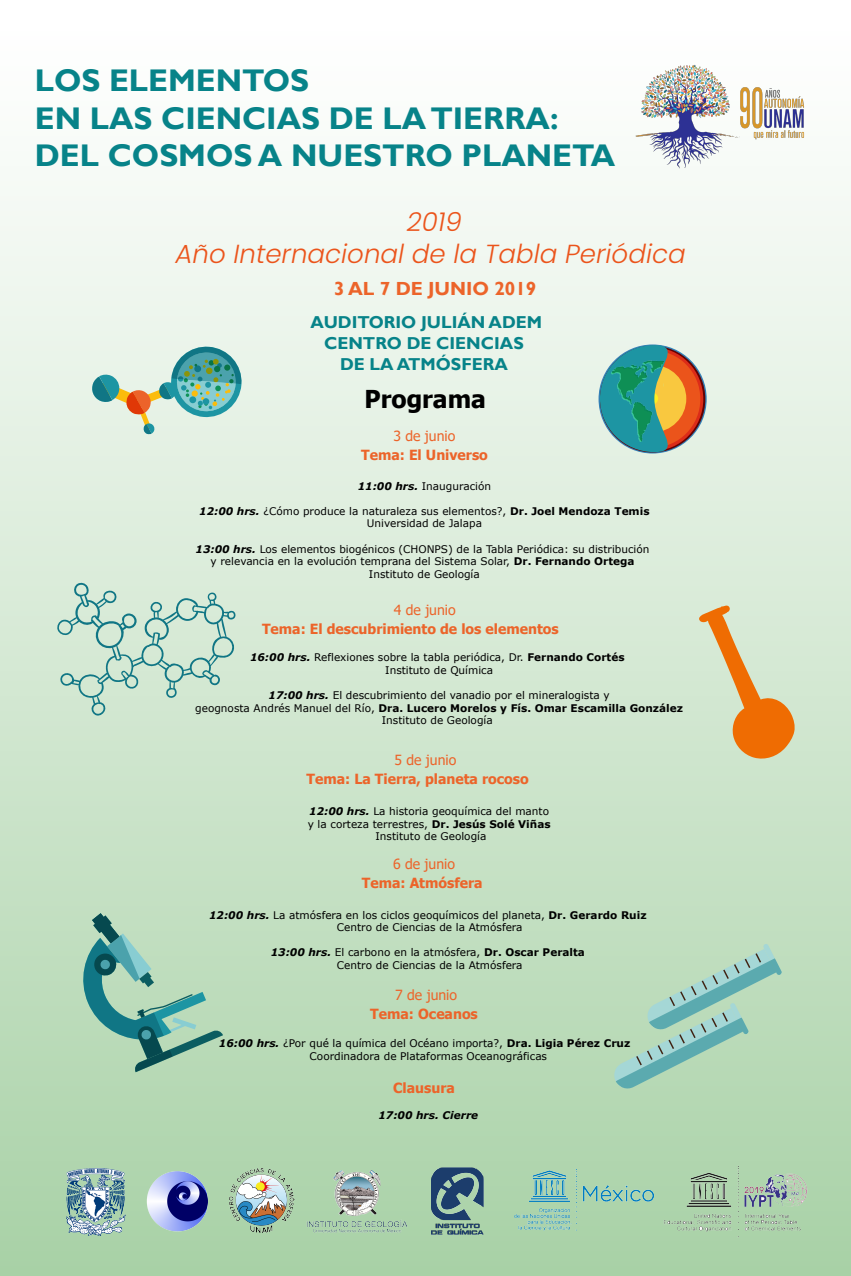
<style>
.page{position:relative;width:851px;height:1276px;background:#fff}
.page>*{position:absolute;margin:0;border:0;box-sizing:border-box;transform-origin:0 0}
.t1{font:700 31.3px/37.6px "Gill Sans";color:#078389}
.t2{font:italic 300 26.1px/31.4px "Poppins";color:#eb541b;text-align:center}
.t3{font:700 24.65px "Tahoma";color:#000}
.t4{font:700 18.95px "Gill Sans";color:#ec642a}
.t5{font:700 17.25px/20.7px "Gill Sans";color:#078389;text-align:center}
.t6{font:700 14px "Tahoma";color:#ec642a}
.t7{font:14px "Tahoma";color:#ec642a}
.t8{font:10.5px/12.6px "Verdana";color:#000;text-align:center}
.t9{font:italic 700 10.5px "Verdana";color:#000}
.s1{font-weight:700;font-style:italic}
.s2{font-weight:700}
</style>
<div class="page">
<div style="left:0;top:15px;width:850px;height:1261px;background:linear-gradient(to bottom,#fff,#a9d2a7)"></div>
<img style="left:632px;top:61px;width:176px;height:111px">
<svg style="left:78px;top:913px;width:145px;height:159px;background:#93c2ac"></svg>
<svg style="left:90px;top:345px;width:153px;height:89px;background:#aecec1"></svg>
<div style="left:601px;top:347px;width:102px;height:104px;background:#dc2c18;border-radius:50%"></div>
<div style="left:605px;top:350px;width:95px;height:97px;background:#eb541b;border-radius:50%"></div>
<svg style="left:600px;top:345px;width:84px;height:107px"></svg>
<img style="left:611px;top:361px;width:52px;height:80px">
<svg style="left:56px;top:582px;width:180px;height:134px;background:#bfdccb"></svg>
<svg style="left:699px;top:604px;width:96px;height:156px;background:#dcc293"></svg>
<svg style="left:612px;top:943px;width:169px;height:147px;background:#a8d1ba"></svg>
<img style="left:305px;top:1170px;width:104px;height:64px">
<img style="left:66px;top:1168px;width:59px;height:67px">
<img style="left:230px;top:1168px;width:64px;height:64px">
<img style="left:662px;top:1165px;width:147px;height:73px">
<img style="left:144px;top:1169px;width:66px;height:66px">
<img style="left:509px;top:1169px;width:147px;height:66px">
<img style="left:431px;top:1167px;width:53px;height:67px">
<h1 class="t1" style="left:35px;top:63px;width:582px">LOS ELEMENTOS<br>EN LAS CIENCIAS DE LA TIERRA:<br>DEL COSMOS A NUESTRO PLANETA</h1>
<h2 class="t2" style="left:175px;top:207px;width:511px">2019<br>Año Internacional de la Tabla Periódica</h2>
<h3 class="t4" style="left:334px;top:277px;width:203px">3 AL 7 DE JUNIO 2019</h3>
<h3 class="t5" style="left:310px;top:313px;width:233px">AUDITORIO JULIÁN ADEM<br>CENTRO DE CIENCIAS<br>DE LA ATMÓSFERA</h3>
<h3 class="t3" style="left:364px;top:382px;width:123px">Programa</h3>
<h3 class="t7" style="left:393px;top:427px;width:63px">3 de junio</h3>
<h3 class="t6" style="left:361px;top:445px;width:128px">Tema: El Universo</h3>
<p class="t8" style="left:357px;top:479px;width:135px"><span class="s1">11:00 hrs.</span> Inauguración</p>
<p class="t8" style="left:199px;top:504px;width:452px"><span class="s1">12:00 hrs.</span> ¿Cómo produce la naturaleza sus elementos?, <span class="s2">Dr. Joel Mendoza Temis<br></span>Universidad de Jalapa</p>
<p class="t8" style="left:195px;top:542px;width:455px"><span class="s1">13:00 hrs.</span> Los elementos biogénicos (CHONPS) de la Tabla Periódica: su distribución y relevancia en la evolución temprana del Sistema Solar, <span class="s2">Dr. Fernando Ortega<br></span>Instituto de Geología</p>
<h3 class="t7" style="left:394px;top:600px;width:63px">4 de junio</h3>
<h3 class="t6" style="left:262px;top:618px;width:298px">Tema: El descubrimiento de los elementos</h3>
<p class="t8" style="left:250px;top:651px;width:376px"><span class="s1">16:00 hrs.</span> Reflexiones sobre la tabla periódica, Dr. <span class="s2">Fernando Cortés<br></span>Instituto de Química</p>
<p class="t8" style="left:195px;top:689px;width:489px"><span class="s1">17:00 hrs.</span> El descubrimiento del vanadio por el mineralogista y<br>geognosta Andrés Manuel del Río, <span class="s2">Dra. Lucero Morelos y Fís. Omar Escamilla González<br></span>Instituto de Geología</p>
<h3 class="t7" style="left:394px;top:750px;width:63px">5 de junio</h3>
<h3 class="t6" style="left:306px;top:768px;width:224px">Tema: La Tierra, planeta rocoso</h3>
<p class="t8" style="left:308px;top:805px;width:244px"><span class="s1">12:00 hrs.</span> La historia geoquímica del manto y la corteza terrestres, <span class="s2">Dr. Jesús Solé Viñas<br></span>Instituto de Geología</p>
<h3 class="t7" style="left:393px;top:854px;width:63px">6 de junio</h3>
<h3 class="t6" style="left:362px;top:873px;width:122px">Tema: Atmósfera</h3>
<p class="t8" style="left:209px;top:908px;width:439px"><span class="s1">12:00 hrs.</span> La atmósfera en los ciclos geoquímicos del planeta, <span class="s2">Dr. Gerardo Ruiz<br></span>Centro de Ciencias de la Atmósfera</p>
<p class="t8" style="left:271px;top:946px;width:315px"><span class="s1">13:00 hrs.</span> El carbono en la atmósfera, <span class="s2">Dr. Oscar Peralta<br></span>Centro de Ciencias de la Atmósfera</p>
<h3 class="t7" style="left:395px;top:985px;width:63px">7 de junio</h3>
<h3 class="t6" style="left:370px;top:1004px;width:109px">Tema: Oceanos</h3>
<p class="t8" style="left:309px;top:1037px;width:322px;text-align:left;text-indent:-91px"><span class="s1">16:00 hrs.</span> ¿Por qué la química del Océano importa?, <span class="s2">Dra. Ligia Pérez Cruz<br></span>Coordinadora de Plataformas Oceanográficas</p>
<h3 class="t6" style="left:393px;top:1078px;width:63px">Clausura</h3>
<p class="t9" style="left:378px;top:1107px;width:101px">17:00 hrs. Cierre</p>
</div>
